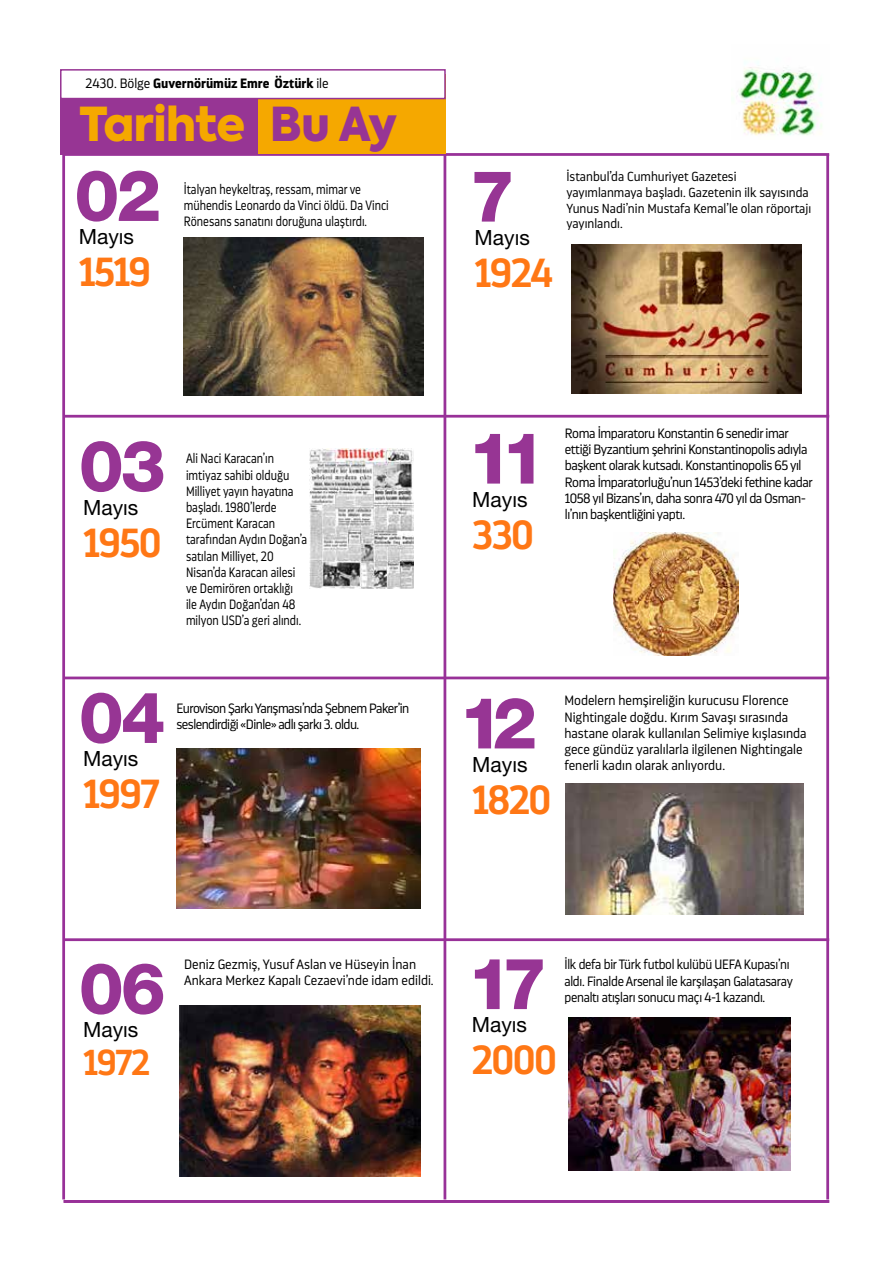
<style>
.page{position:relative;width:893px;height:1263px;background:#fff}
.page>*{position:absolute;margin:0;border:0;box-sizing:border-box;transform-origin:0 0}
.t1{font:800 71.25px "Helvetica Neue LT Pro";letter-spacing:-.04em;color:#973594}
.t2{font:900 46.5px "Axiforma";letter-spacing:-.015em;color:#f5a800}
.t3{font:600 40.5px "Darwin Pro";letter-spacing:-.04em;color:#ff7715}
.t4{font:600 36px "Darwin Pro";color:#ff7715}
.t5{font:21px "Helvetica Neue LT Pro";color:#000}
.t6{font:300 13.5px/16.2px "Darwin Pro";color:#000;scale:.89 1}
.t7{font:300 13.5px/16.2px "Darwin Pro";color:#000}
.t8{font:300 13.5px/16.2px "Darwin Pro";letter-spacing:-.03em;color:#000}
.t9{font:300 13.5px/16.2px "Darwin Pro";letter-spacing:-.02em;color:#000}
.t10{font:300 13.5px/16.2px "Darwin Pro";letter-spacing:-.04em;color:#000}
.t11{font:700 13.5px "Darwin Pro";color:#000}
.t12{font:300 13.05px/15.6px "Darwin Pro";color:#000}
.s1{font-weight:300}
.s2{color:#973594}
</style>
<div class="page">
<hr style="left:64px;top:153px;width:765px;height:3px;background:#983198">
<hr style="left:64px;top:415px;width:765px;height:3px;background:#983198">
<hr style="left:64px;top:676px;width:765px;height:3px;background:#983198">
<hr style="left:64px;top:938px;width:765px;height:3px;background:#983198">
<hr style="left:64px;top:1200px;width:765px;height:3px;background:#983198">
<hr style="left:62px;top:154px;width:3px;height:1045px;background:#983198">
<hr style="left:444px;top:154px;width:2px;height:1045px;background:#983198">
<hr style="left:826px;top:154px;width:3px;height:1045px;background:#983198">
<img style="left:737px;top:67px;width:85px;height:69px">
<div style="left:61px;top:74px;width:203px;height:81px;background:#973594"></div>
<div style="left:258px;top:74px;width:188px;height:79px;background:#f5a800"></div>
<div style="left:60px;top:69px;width:386px;height:30px;background:#fff;border:2px solid #973594"></div>
<img style="left:184px;top:237px;width:240px;height:159px">
<img style="left:310px;top:448px;width:104px;height:141px">
<img style="left:176px;top:748px;width:244px;height:161px">
<img style="left:180px;top:1006px;width:240px;height:170px">
<img style="left:571px;top:244px;width:231px;height:150px">
<img style="left:613px;top:532px;width:125px;height:124px">
<img style="left:565px;top:783px;width:238px;height:131px">
<img style="left:568px;top:1017px;width:223px;height:153px">
<p class="t11" style="left:86px;top:73px;width:245px"><span class="s1">2430. Bölge</span> Guvernörümüz Emre Öztürk <span class="s1">ile</span></p>
<h2 class="t2" style="left:80px;top:91px;width:319px">Tarihte <span class="s2">Bu Ay</span></h2>
<h1 class="t1" style="left:74px;top:153px;width:88px">02</h1>
<h3 class="t5" style="left:79px;top:224px;width:57px">Mayıs</h3>
<h3 class="t3" style="left:79px;top:244px;width:74px">1519</h3>
<p class="t6" style="left:184px;top:180px;width:232px">İtalyan heykeltraş, ressam, mimar ve mühendis Leonardo da Vinci öldü. Da Vinci<br>Rönesans sanatını doruğuna ulaştırdı.</p>
<h1 class="t1" style="left:79px;top:424px;width:88px">03</h1>
<h3 class="t5" style="left:83px;top:495px;width:57px">Mayıs</h3>
<h3 class="t3" style="left:83px;top:515px;width:80px">1950</h3>
<p class="t6" style="left:186px;top:450px;width:138px">Ali Naci Karacan’ın imtiyaz sahibi olduğu<br>Milliyet yayın hayatına başladı. 1980’lerde<br>Ercüment Karacan tarafından Aydın Doğan’a satılan Milliyet, 20<br>Nisan’da Karacan ailesi ve Demirören ortaklığı ile Aydın Doğan’dan 48 milyon USD’a geri alındı.</p>
<h1 class="t1" style="left:79px;top:675px;width:88px">04</h1>
<h3 class="t5" style="left:83px;top:746px;width:57px">Mayıs</h3>
<h3 class="t3" style="left:83px;top:766px;width:78px">1997</h3>
<p class="t10" style="left:176px;top:700px;width:234px">Eurovison Şarkı Yarışması’nda Şebnem Paker’in seslendirdiği «Dinle» adlı şarkı 3. oldu.</p>
<h1 class="t1" style="left:470px;top:154px;width:46px">7</h1>
<h3 class="t5" style="left:475px;top:225px;width:57px">Mayıs</h3>
<h3 class="t3" style="left:475px;top:245px;width:80px">1924</h3>
<p class="t12" style="left:566px;top:169px;width:246px">İstanbul’da Cumhuriyet Gazetesi yayımlanmaya başladı. Gazetenin ilk sayısında Yunus Nadi’nin Mustafa Kemal’le olan röportajı yayınlandı.</p>
<h1 class="t1" style="left:468px;top:416px;width:80px">11</h1>
<h3 class="t5" style="left:472px;top:487px;width:57px">Mayıs</h3>
<h3 class="t3" style="left:472px;top:507px;width:63px">330</h3>
<p class="t8" style="left:565px;top:425px;width:249px">Roma İmparatoru Konstantin 6 senedir imar ettiği Byzantium şehrini Konstantinopolis adıyla başkent olarak kutsadı. Konstantinopolis 65 yıl Roma İmparatorluğu’nun 1453’deki fethine kadar 1058 yıl Bizans’ın, daha sonra 470 yıl da Osman&shy;lı’nın başkentliğini yaptı.</p>
<h1 class="t1" style="left:459px;top:681px;width:80px">12</h1>
<h3 class="t5" style="left:472px;top:752px;width:57px">Mayıs</h3>
<h3 class="t3" style="left:472px;top:772px;width:81px">1820</h3>
<p class="t7" style="left:564px;top:692px;width:244px">Modelern hemşireliğin kurucusu Florence Nightingale doğdu. Kırım Savaşı sırasında hastane olarak kullanılan Selimiye kışlasında gece gündüz yaralılarla ilgilenen Nightingale fenerli kadın olarak anlıyordu.</p>
<h1 class="t1" style="left:79px;top:946px;width:88px">06</h1>
<p class="t7" style="left:184px;top:955px;width:251px">Deniz Gezmiş, Yusuf Aslan ve Hüseyin İnan<br>Ankara Merkez Kapalı Cezaevi’nde idam edildi.</p>
<h1 class="t1" style="left:467px;top:941px;width:81px">17</h1>
<p class="t9" style="left:564px;top:956px;width:230px">İlk defa bir Türk futbol kulübü UEFA Kupası’nı aldı. Finalde Arsenal ile karşılaşan Galatasaray penaltı atışları sonucu maçı 4-1 kazandı.</p>
<h3 class="t5" style="left:83px;top:1017px;width:57px">Mayıs</h3>
<h3 class="t5" style="left:472px;top:1012px;width:57px">Mayıs</h3>
<h3 class="t4" style="left:83px;top:1038px;width:68px">1972</h3>
<h3 class="t3" style="left:472px;top:1032px;width:87px">2000</h3>
</div>
